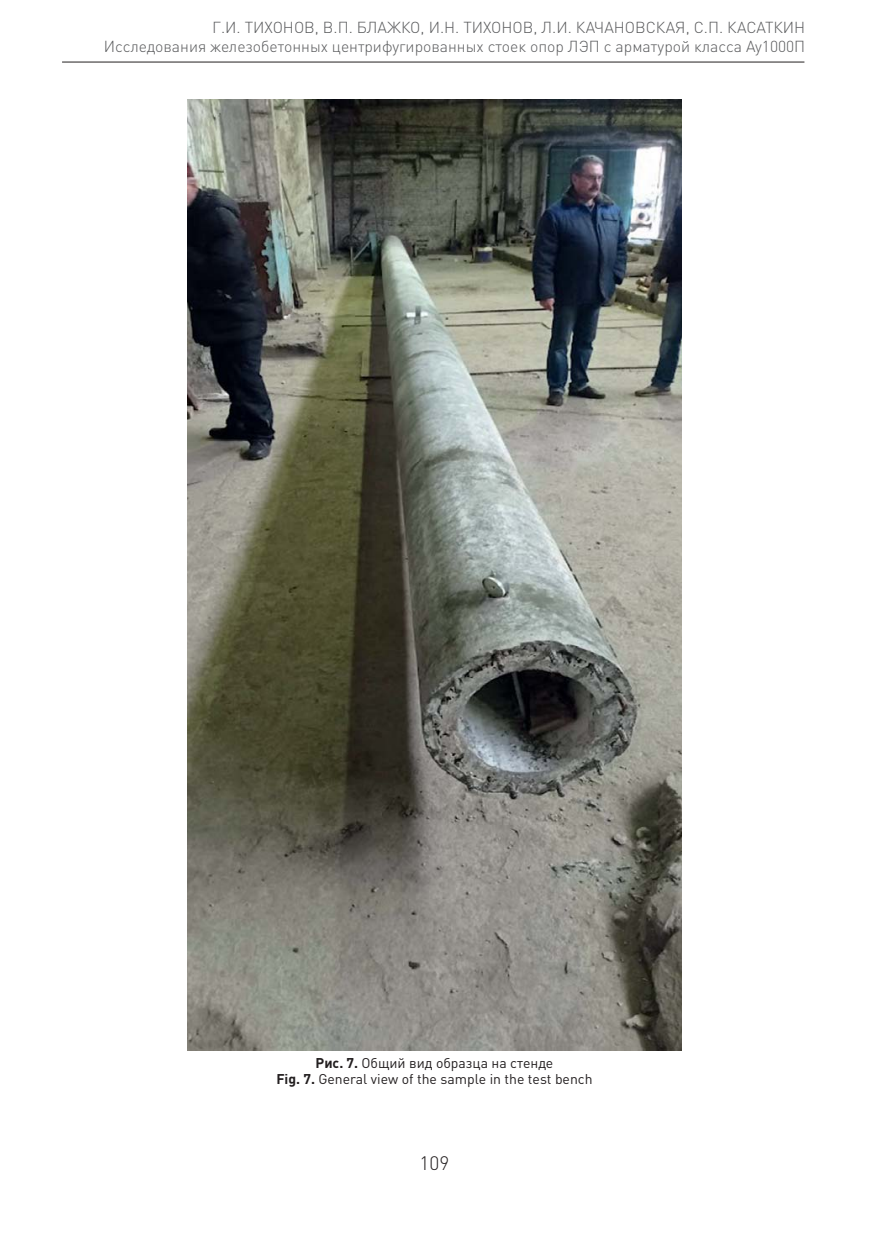
<style>
.page{position:relative;width:869px;height:1241px;background:#fff}
.page>*{position:absolute;margin:0;border:0;box-sizing:border-box;transform-origin:0 0}
.t1{font:300 19.25px "DIN Pro";color:#231f20}
.t2{font:300 15.75px/18.9px "DIN Pro";color:#58595b;text-align:right}
.t3{font:14px/16.8px "DIN Pro";color:#231f20;text-align:center}
.s1{font-weight:700}
</style>
<div class="page">
<hr style="left:62px;top:62px;width:742px;height:1px;background:#231f20">
<img style="left:187px;top:99px;width:494px;height:951px">
<p class="t2" style="left:104px;top:20px;width:702px">Г.И. ТИХОНОВ, В.П. БЛАЖКО, И.Н. ТИХОНОВ, Л.И. КАЧАНОВСКАЯ, С.П. КАСАТКИН<br>Исследования железобетонных центрифугированных стоек опор ЛЭП с арматурой класса Ау1000П</p>
<p class="t3" style="left:276px;top:1055px;width:318px"><span class="s1">Рис. 7.</span> Общий вид образца на стенде<br><span class="s1">Fig. 7.</span> General view of the sample in the test bench</p>
<p class="t1" style="left:419px;top:1156px;width:31px">109</p>
</div>
